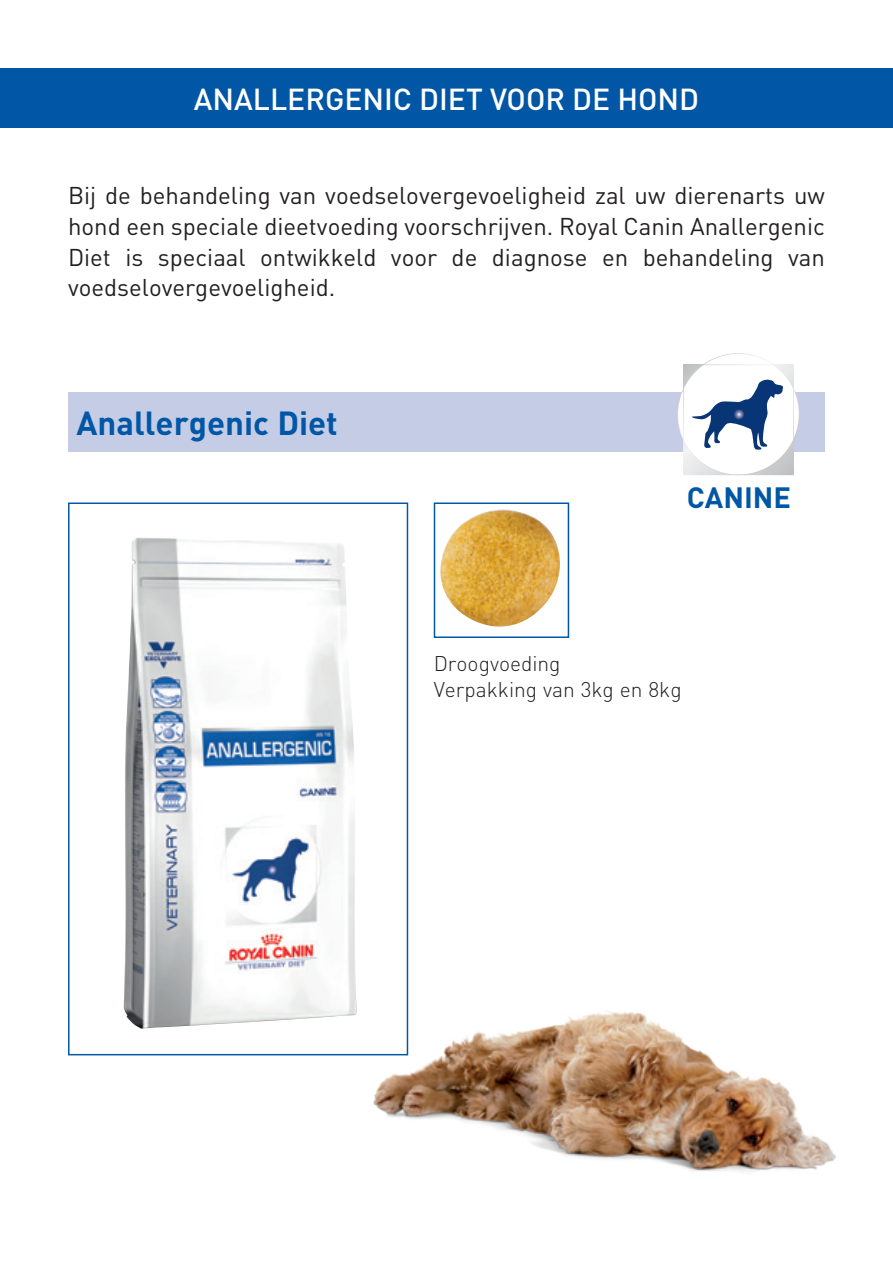
<style>
.page{position:relative;width:893px;height:1276px;background:#fff}
.page>*{position:absolute;margin:0;border:0;box-sizing:border-box;transform-origin:0 0}
.plat{font:700 33px "DIN";color:#0157a5}
.t1{font:500 30px "DIN";color:#fff}
.t2{font:700 29.1px "DIN";color:#0157a5}
.plat-2{font:24px/30.6px "DIN";color:#231f20;text-align:justify}
.verpakking{font:300 21px "DIN";color:#231f20}
</style>
<div class="page">
<img style="left:353px;top:983px;width:483px;height:189px">
<img style="left:124px;top:537px;width:232px;height:491px">
<div style="left:68px;top:502px;width:340px;height:553px;border:2px solid #0157a5"></div>
<img style="left:433px;top:509px;width:127px;height:124px">
<div style="left:434px;top:502px;width:135px;height:136px;border:2px solid #0157a5"></div>
<div style="left:68px;top:392px;width:757px;height:59px;background:#c5cde6"></div>
<svg style="left:677px;top:353px;width:122px;height:122px"></svg>
<div style="left:0;top:68px;width:893px;height:60px;background:#0157a5"></div>
<p class="t1" style="left:194px;top:80px;width:507px">ANALLERGENIC DIET VOOR DE HOND</p>
<p class="plat-2" style="left:68px;top:180px;width:758px">Bij de behandeling van voedselovergevoeligheid zal uw dierenarts uw hond een speciale dieetvoeding voorschrijven. Royal Canin Anallergenic Diet is speciaal ontwikkeld voor de diagnose en behandeling van voedselovergevoeligheid.</p>
<p class="plat" style="left:77px;top:402px;width:263px">Anallergenic Diet</p>
<p class="t2" style="left:687px;top:478px;width:106px">CANINE</p>
<p class="verpakking" style="left:434px;top:651px;width:128px">Droogvoeding</p>
<p class="verpakking" style="left:434px;top:676px;width:249px">Verpakking van 3kg en 8kg</p>
</div>
